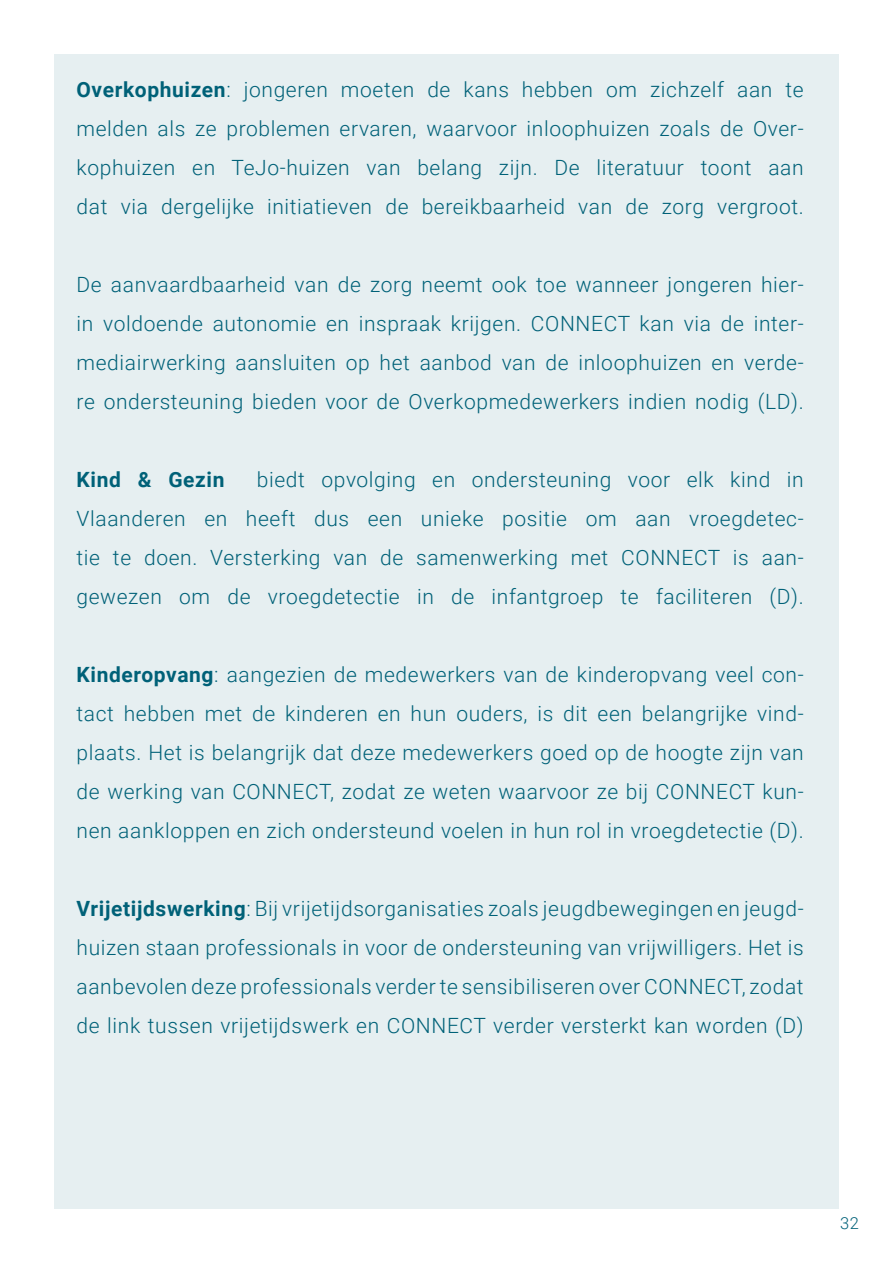
<style>
.page{position:relative;width:893px;height:1263px;background:#fff}
.page>*{position:absolute;margin:0;border:0;box-sizing:border-box;transform-origin:0 0}
.alinea_standaard{font:300 21px/39px "Roboto";letter-spacing:.03em;color:#006178;text-align:justify}
.alinea_standaard-2{font:700 21px "Roboto";letter-spacing:.03em;color:#006178}
.t1{font:300 16.5px "Roboto";color:#006178}
.s1{font-weight:700}
</style>
<div class="page">
<div style="left:54px;top:54px;width:785px;height:1155px;background:#e6eff1"></div>
<p class="alinea_standaard" style="left:77px;top:69px;width:729px"><span class="s1">Overkophuizen</span>: jongeren moeten de kans hebben om zichzelf aan te melden als ze problemen ervaren, waarvoor inloophuizen zoals de Over&shy;kophuizen en TeJo-huizen van belang zijn. De literatuur toont aan dat via dergelijke initiatieven de bereikbaarheid van de zorg vergroot.</p>
<p class="alinea_standaard" style="left:77px;top:264px;width:729px">De aanvaardbaarheid van de zorg neemt ook toe wanneer jongeren hier&shy;in voldoende autonomie en inspraak krijgen. CONNECT kan via de inter&shy;mediairwerking aansluiten op het aanbod van de inloophuizen en verde&shy;re ondersteuning bieden voor de Overkopmedewerkers indien nodig (LD).</p>
<p class="alinea_standaard" style="left:77px;top:459px;width:729px;text-indent:180px">biedt opvolging en ondersteuning voor elk kind in Vlaanderen en heeft dus een unieke positie om aan vroegdetec&shy;tie te doen. Versterking van de samenwerking met CONNECT is aan&shy;gewezen om de vroegdetectie in de infantgroep te faciliteren (D).</p>
<p class="alinea_standaard-2" style="left:77px;top:464px;width:149px">Kind &amp; Gezin</p>
<p class="alinea_standaard" style="left:77px;top:654px;width:729px"><span class="s1">Kinderopvang</span>: aangezien de medewerkers van de kinderopvang veel con&shy;tact hebben met de kinderen en hun ouders, is dit een belangrijke vind&shy;plaats. Het is belangrijk dat deze medewerkers goed op de hoogte zijn van de werking van CONNECT, zodat ze weten waarvoor ze bij CONNECT kun&shy;nen aankloppen en zich ondersteund voelen in hun rol in vroegdetectie (D).</p>
<p class="alinea_standaard" style="left:77px;top:888px;width:729px"><span class="s1">Vrijetijdswerking</span>: Bij vrijetijdsorganisaties zoals jeugdbewegingen en jeugd&shy;huizen staan professionals in voor de ondersteuning van vrijwilligers. Het is aanbevolen deze professionals verder te sensibiliseren over CONNECT, zodat de link tussen vrijetijdswerk en CONNECT verder versterkt kan worden (D)</p>
<p class="t1" style="left:840px;top:1211px;width:20px">32</p>
</div>
